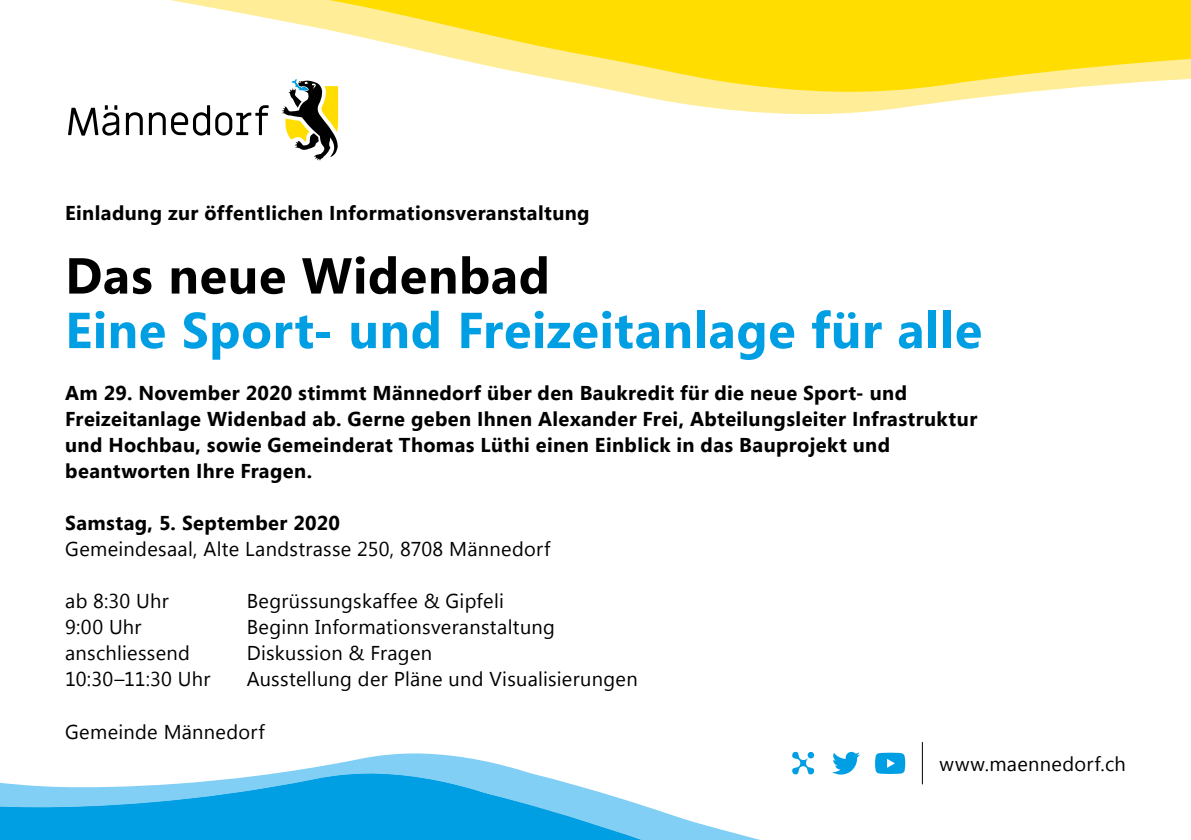
<style>
.page{position:relative;width:1191px;height:840px;background:#fff}
.page>*{position:absolute;margin:0;border:0;box-sizing:border-box;transform-origin:0 0}
.t1{font:700 50.4px "Segoe UI";letter-spacing:.01em;color:#009ee3}
.t2{font:700 50.4px "Segoe UI";letter-spacing:.015em;color:#000}
.t3{font:700 20px/26px "Segoe UI";letter-spacing:.02em;color:#000}
.t4{font:20px "Segoe UI";letter-spacing:.015em;color:#000}
</style>
<div class="page">
<svg style="left:278px;top:753px;width:605px;height:22px"></svg>
<svg style="left:0;top:773px;width:788px;height:66px;fill:#009ee3"></svg>
<svg style="left:125px;top:0;width:902px;height:114px"></svg>
<svg style="left:239px;top:0;width:952px;height:92px;fill:#fd0"></svg>
<svg style="left:68px;top:105px;width:51px;height:30px"></svg>
<svg style="left:126px;top:112px;width:17px;height:23px"></svg>
<svg style="left:149px;top:105px;width:120px;height:30px"></svg>
<svg style="left:282px;top:79px;width:56px;height:81px"></svg>
<svg style="left:832px;top:751px;width:28px;height:23px"></svg>
<svg style="left:875px;top:752px;width:30px;height:21px"></svg>
<svg style="left:792px;top:751px;width:22px;height:23px"></svg>
<svg style="left:807px;top:751px;width:7px;height:7px"></svg>
<hr style="left:922px;top:741px;width:1px;height:42px;background:#000">
<p class="t3" style="left:65px;top:199px;width:526px">Einladung zur öffentlichen Informationsveranstaltung</p>
<h1 class="t2" style="left:65px;top:239px;width:486px">Das neue Widenbad</h1>
<h1 class="t1" style="left:65px;top:294px;width:918px">Eine Sport- und Freizeitanlage für alle</h1>
<p class="t3" style="left:65px;top:379px;width:913px">Am 29. November 2020 stimmt Männedorf über den Baukredit für die neue Sport- und Freizeitanlage Widenbad ab. Gerne geben Ihnen Alexander Frei, Abteilungsleiter Infrastruktur und Hochbau, sowie Gemeinderat Thomas Lüthi einen Einblick in das Bauprojekt und beantworten Ihre Fragen.</p>
<p class="t3" style="left:65px;top:509px;width:276px">Samstag, 5. September 2020</p>
<p class="t4" style="left:65px;top:535px;width:486px">Gemeindesaal, Alte Landstrasse 250, 8708 Männedorf</p>
<p class="t4" style="left:65px;top:587px;width:105px">ab 8:30 Uhr</p>
<p class="t4" style="left:247px;top:587px;width:259px">Begrüssungskaffee &amp; Gipfeli</p>
<p class="t4" style="left:65px;top:613px;width:78px">9:00 Uhr</p>
<p class="t4" style="left:247px;top:613px;width:310px">Beginn Informationsveranstaltung</p>
<p class="t4" style="left:65px;top:639px;width:126px">anschliessend</p>
<p class="t4" style="left:247px;top:639px;width:187px">Diskussion &amp; Fragen</p>
<p class="t4" style="left:65px;top:665px;width:147px">10:30–11:30 Uhr</p>
<p class="t4" style="left:247px;top:665px;width:392px">Ausstellung der Pläne und Visualisierungen</p>
<p class="t4" style="left:65px;top:717px;width:201px">Gemeinde Männedorf</p>
<p class="t4" style="left:939px;top:749px;width:188px">www.maennedorf.ch</p>
</div>
